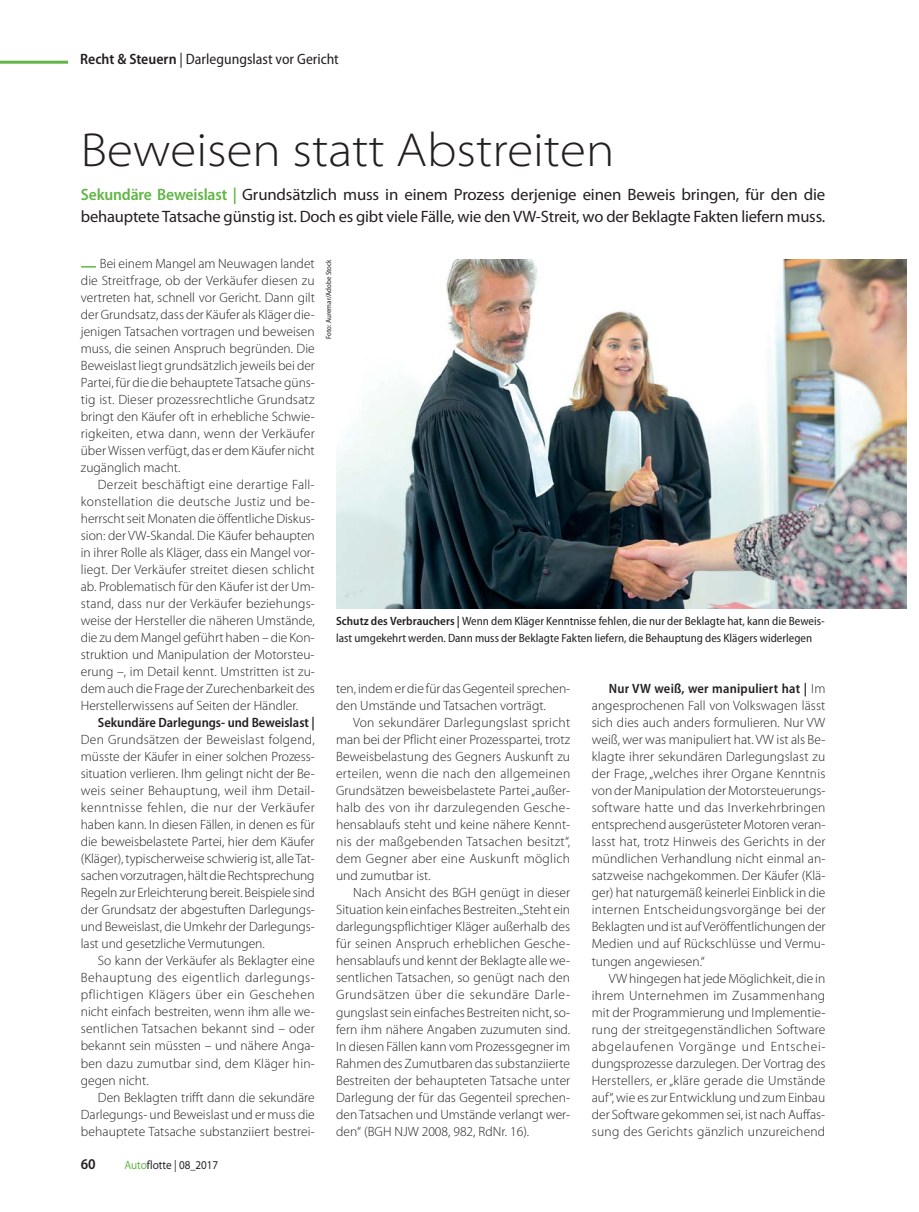
<style>
.page{position:relative;width:919px;height:1212px;background:#fff}
.page>*{position:absolute;margin:0;border:0;box-sizing:border-box;transform-origin:0 0}
.t1{font:300 semi-expanded 48px "Myriad Pro";color:#231f20}
.t2{font:16.5px/22.5px "Myriad Pro";letter-spacing:-.01em;color:#231f20}
.t3{font:semi-condensed 15px "Myriad Pro";color:#231f20}
.t4{font:600 semi-condensed 15px "Myriad Pro";color:#231f20}
.t5{font:300 13.5px/17px "Myriad Pro";color:#231f20;text-align:justify}
.t6{font:600 semi-condensed 13.5px "Myriad Pro";color:#231f20}
.t7{font:semi-condensed 12px/17px "Myriad Pro";color:#231f20}
.t8{font:semi-expanded 12px "Myriad Pro";color:#231f20;scale:.85 1}
.t9{font:semi-condensed 7.5px "Myriad Pro";color:#231f20}
.s1{font-weight:600}
.s2{font-weight:600;font-stretch:semi-condensed;color:#61b645}
.s3{color:#61b645}
.s4{font-weight:600;font-stretch:semi-condensed}
</style>
<div class="page">
<hr style="left:0;top:61px;width:68px;height:3px;background:#61b645">
<img style="left:336px;top:259px;width:570px;height:349px">
<p class="t3" style="left:80px;top:53px;width:260px"><span class="s1">Recht &amp; Steuern</span> | Darlegungslast vor Gericht</p>
<h1 class="t1" style="left:81px;top:121px;width:535px">Beweisen statt Abstreiten</h1>
<p class="t2" style="left:81px;top:185px;width:745px"><span class="s2">Sekundäre Beweislast |</span> Grundsätzlich muss in einem Prozess derjenige einen Beweis bringen, für den die behauptete Tatsache günstig ist. Doch es gibt viele Fälle, wie den VW-Streit, wo der Beklagte Fakten liefern muss.</p>
<p class="t5" style="left:81px;top:256px;width:235px;text-indent:19px">Bei einem Mangel am Neuwagen landet die Streitfrage, ob der Verkäufer diesen zu vertreten hat, schnell vor Gericht. Dann gilt der Grundsatz, dass der Käufer als Kläger die&shy;jenigen Tatsachen vortragen und beweisen muss, die seinen Anspruch begründen. Die Beweislast liegt grundsätzlich jeweils bei der Partei, für die die behauptete Tatsache güns&shy;tig ist. Dieser prozessrechtliche Grundsatz bringt den Käufer oft in erhebliche Schwie&shy;rigkeiten, etwa dann, wenn der Verkäufer über Wissen verfügt, das er dem Käufer nicht zugänglich macht.</p>
<p class="t5" style="left:81px;top:477px;width:235px;text-indent:17px">Derzeit beschäftigt eine derartige Fall&shy;konstellation die deutsche Justiz und be&shy;herrscht seit Monaten die öffentliche Diskus&shy;sion: der VW-Skandal. Die Käufer behaupten in ihrer Rolle als Kläger, dass ein Mangel vor&shy;liegt. Der Verkäufer streitet diesen schlicht ab. Problematisch für den Käufer ist der Um&shy;stand, dass nur der Verkäufer beziehungs&shy;weise der Hersteller die näheren Umstände, die zu dem Mangel geführt haben – die Kon&shy;struktion und Manipulation der Motorsteu&shy;erung –, im Detail kennt. Umstritten ist zu&shy;dem auch die Frage der Zurechenbarkeit des Herstellerwissens auf Seiten der Händler.</p>
<p class="t6" style="left:98px;top:718px;width:218px">Sekundäre Darlegungs- und Beweislast |</p>
<p class="t5" style="left:81px;top:733px;width:236px">Den Grundsätzen der Beweislast folgend, müsste der Käufer in einer solchen Prozess&shy;situation verlieren. Ihm gelingt nicht der Be&shy;weis seiner Behauptung, weil ihm Detail&shy;kenntnisse fehlen, die nur der Verkäufer haben kann. In diesen Fällen, in denen es für die beweisbelastete Partei, hier dem Käufer (Kläger), typischerweise schwierig ist, alle Tat&shy;sachen vorzutragen, hält die Rechtsprechung Regeln zur Erleichterung bereit. Beispiele sind der Grundsatz der abgestuften Darlegungs&shy;und Beweislast, die Umkehr der Darlegungs&shy;last und gesetzliche Vermutungen.</p>
<p class="t5" style="left:81px;top:954px;width:235px;text-indent:17px">So kann der Verkäufer als Beklagter eine Behauptung des eigentlich darlegungs&shy;pflichtigen Klägers über ein Geschehen nicht einfach bestreiten, wenn ihm alle we&shy;sentlichen Tatsachen bekannt sind – oder bekannt sein müssten – und nähere Anga&shy;ben dazu zumutbar sind, dem Kläger hin&shy;gegen nicht.</p>
<p class="t5" style="left:81px;top:1090px;width:235px;text-indent:17px">Den Beklagten trifft dann die sekundäre Darlegungs- und Beweislast und er muss die behauptete Tatsache substanziiert bestrei-</p>
<p class="t4" style="left:81px;top:1159px;width:16px">60</p>
<p class="t8" style="left:124px;top:1158px;width:112px"><span class="s3">Auto</span>flotte | 08_2017</p>
<p class="t9" style="left:326px;top:339px;width:81px;rotate:-90deg">Foto: Auremar/Adobe Stock</p>
<p class="t7" style="left:336px;top:614px;width:490px"><span class="s1">Schutz des Verbrauchers |</span> Wenn dem Kläger Kenntnisse fehlen, die nur der Beklagte hat, kann die Beweis&shy;last umgekehrt werden. Dann muss der Beklagte Fakten liefern, die Behauptung des Klägers widerlegen</p>
<p class="t5" style="left:336px;top:682px;width:235px">ten, indem er die für das Gegenteil sprechen&shy;den Umstände und Tatsachen vorträgt.</p>
<p class="t5" style="left:336px;top:716px;width:236px;text-indent:17px">Von sekundärer Darlegungslast spricht man bei der Pflicht einer Prozesspartei, trotz Beweisbelastung des Gegners Auskunft zu erteilen, wenn die nach den allgemeinen Grundsätzen beweisbelastete Partei „außer&shy;halb des von ihr darzulegenden Gesche&shy;hensablaufs steht und keine nähere Kennt&shy;nis der maßgebenden Tatsachen besitzt“, dem Gegner aber eine Auskunft möglich und zumutbar ist.</p>
<p class="t5" style="left:336px;top:886px;width:236px;text-indent:17px">Nach Ansicht des BGH genügt in dieser Situation kein einfaches Bestreiten. „Steht ein darlegungspflichtiger Kläger außerhalb des für seinen Anspruch erheblichen Gesche&shy;hensablaufs und kennt der Beklagte alle we&shy;sentlichen Tatsachen, so genügt nach den Grundsätzen über die sekundäre Darle&shy;gungslast sein einfaches Bestreiten nicht, so&shy;fern ihm nähere Angaben zuzumuten sind.<br>In diesen Fällen kann vom Prozessgegner im Rahmen des Zumutbaren das substanziierte Bestreiten der behaupteten Tatsache unter Darlegung der für das Gegenteil sprechen&shy;den Tatsachen und Umstände verlangt wer&shy;den“ (BGH NJW 2008, 982, RdNr. 16).</p>
<p class="t5" style="left:591px;top:682px;width:235px;text-indent:17px"><span class="s4">Nur VW weiß, wer manipuliert hat |</span> Im angesprochenen Fall von Volkswagen lässt sich dies auch anders formulieren. Nur VW weiß, wer was manipuliert hat. VW ist als Be&shy;klagte ihrer sekundären Darlegungslast zu der Frage, „welches ihrer Organe Kenntnis von der Manipulation der Motorsteuerungs&shy;software hatte und das Inverkehrbringen entsprechend ausgerüsteter Motoren veran&shy;lasst hat, trotz Hinweis des Gerichts in der mündlichen Verhandlung nicht einmal an&shy;satzweise nachgekommen. Der Käufer (Klä&shy;ger) hat naturgemäß keinerlei Einblick in die internen Entscheidungsvorgänge bei der Beklagten und ist auf Veröffentlichungen der Medien und auf Rückschlüsse und Vermu&shy;tungen angewiesen.“</p>
<p class="t5" style="left:591px;top:971px;width:235px;text-indent:17px">VW hingegen hat jede Möglichkeit, die in ihrem Unternehmen im Zusammenhang mit der Programmierung und Implementie&shy;rung der streitgegenständlichen Software abgelaufenen Vorgänge und Entschei&shy;dungsprozesse darzulegen. Der Vortrag des Herstellers, er „kläre gerade die Umstände auf“, wie es zur Entwicklung und zum Einbau der Software gekommen sei, ist nach Auffas&shy;sung des Gerichts gänzlich unzureichend</p>
</div>
